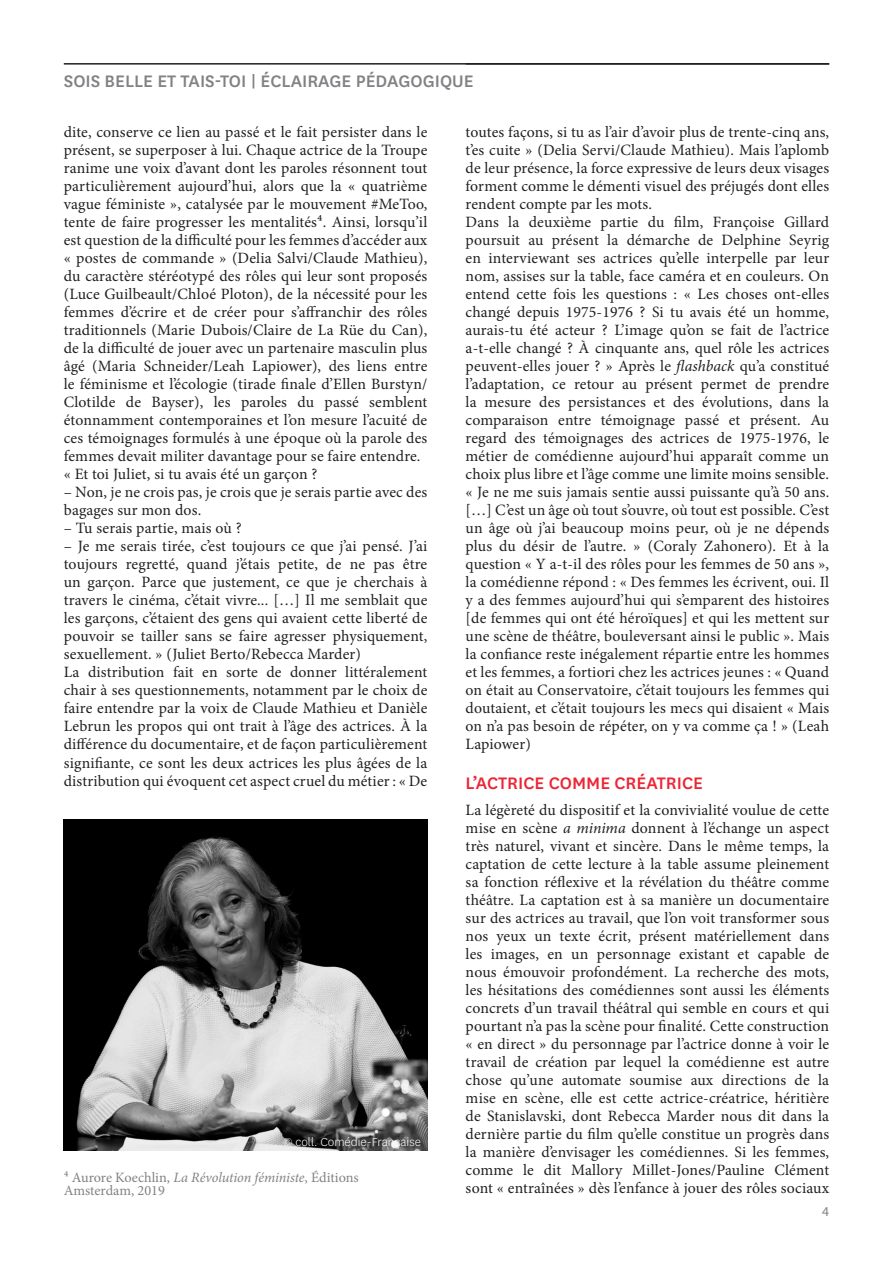
<style>
.page{position:relative;width:893px;height:1263px;background:#fff}
.page>*{position:absolute;margin:0;border:0;box-sizing:border-box;transform-origin:0 0}
.Inter{font:500 19.5px "National";color:#808285}
.Inter-2{font:500 19.5px "National";color:#ed2535}
.Texte_courant{font:15.75px/18px "Minion Pro";letter-spacing:.01em;color:#231f20;text-align:justify}
.Légende{font:14.25px/13.5px "Minion Pro";color:#808285}
.Légende-2{font:300 13.5px "National";color:#fff}
.t1{font:13.5px "Myriad Pro";color:#808285}
.s1{font-style:italic}
</style>
<div class="page">
<hr style="left:64px;top:63px;width:765px;height:2px;background:#231f20">
<img style="left:64px;top:819px;width:363px;height:331px">
<p class="Inter" style="left:64px;top:68px;width:411px">SOIS BELLE ET TAIS-TOI | ÉCLAIRAGE PÉDAGOGIQUE</p>
<p class="Texte_courant" style="left:64px;top:123px;width:365px">dite, conserve ce lien au passé et le fait persister dans le présent, se superposer à lui. Chaque actrice de la Troupe ranime une voix d’avant dont les paroles résonnent tout particulièrement aujourd’hui, alors que la « quatrième vague féministe », catalysée par le mouvement #MeToo, tente de faire progresser les mentalités⁴. Ainsi, lorsqu’il est question de la difficulté pour les femmes d’accéder aux « postes de commande » (Delia Salvi/Claude Mathieu), du caractère stéréotypé des rôles qui leur sont proposés (Luce Guilbeault/Chloé Ploton), de la nécessité pour les femmes d’écrire et de créer pour s’affranchir des rôles traditionnels (Marie Dubois/Claire de La Rüe du Can), de la difficulté de jouer avec un partenaire masculin plus âgé (Maria Schneider/Leah Lapiower), des liens entre le féminisme et l’écologie (tirade finale d’Ellen Burstyn/ Clotilde de Bayser), les paroles du passé semblent étonnamment contemporaines et l’on mesure l’acuité de ces témoignages formulés à une époque où la parole des femmes devait militer davantage pour se faire entendre.</p>
<p class="Texte_courant" style="left:64px;top:465px;width:255px">« Et toi Juliet, si tu avais été un garçon ?</p>
<p class="Texte_courant" style="left:64px;top:483px;width:365px">– Non, je ne crois pas, je crois que je serais partie avec des bagages sur mon dos.</p>
<p class="Texte_courant" style="left:64px;top:519px;width:179px">– Tu serais partie, mais où ?</p>
<p class="Texte_courant" style="left:64px;top:537px;width:365px">– Je me serais tirée, c’est toujours ce que j’ai pensé. J’ai toujours regretté, quand j’étais petite, de ne pas être un garçon. Parce que justement, ce que je cherchais à travers le cinéma, c’était vivre... […] Il me semblait que les garçons, c’étaient des gens qui avaient cette liberté de pouvoir se tailler sans se faire agresser physiquement, sexuellement. » (Juliet Berto/Rebecca Marder)</p>
<p class="Texte_courant" style="left:64px;top:663px;width:365px">La distribution fait en sorte de donner littéralement chair à ses questionnements, notamment par le choix de faire entendre par la voix de Claude Mathieu et Danièle Lebrun les propos qui ont trait à l’âge des actrices. À la différence du documentaire, et de façon particulièrement signifiante, ce sont les deux actrices les plus âgées de la distribution qui évoquent cet aspect cruel du métier : « De</p>
<p class="Texte_courant" style="left:466px;top:123px;width:365px">toutes façons, si tu as l’air d’avoir plus de trente-cinq ans, t’es cuite » (Delia Servi/Claude Mathieu). Mais l’aplomb de leur présence, la force expressive de leurs deux visages forment comme le démenti visuel des préjugés dont elles rendent compte par les mots.</p>
<p class="Texte_courant" style="left:466px;top:213px;width:365px">Dans la deuxième partie du film, Françoise Gillard poursuit au présent la démarche de Delphine Seyrig en interviewant ses actrices qu’elle interpelle par leur nom, assises sur la table, face caméra et en couleurs. On entend cette fois les questions : « Les choses ont-elles changé depuis 1975-1976 ? Si tu avais été un homme, aurais-tu été acteur ? L’image qu’on se fait de l’actrice a-t-elle changé ? À cinquante ans, quel rôle les actrices peuvent-elles jouer ? » Après le <span class="s1">flashback</span> qu’a constitué l’adaptation, ce retour au présent permet de prendre la mesure des persistances et des évolutions, dans la comparaison entre témoignage passé et présent. Au regard des témoignages des actrices de 1975-1976, le métier de comédienne aujourd’hui apparaît comme un choix plus libre et l’âge comme une limite moins sensible. « Je ne me suis jamais sentie aussi puissante qu’à 50 ans. […] C’est un âge où tout s’ouvre, où tout est possible. C’est un âge où j’ai beaucoup moins peur, où je ne dépends plus du désir de l’autre. » (Coraly Zahonero). Et à la question « Y a-t-il des rôles pour les femmes de 50 ans », la comédienne répond : « Des femmes les écrivent, oui. Il y a des femmes aujourd’hui qui s’emparent des histoires [de femmes qui ont été héroïques] et qui les mettent sur une scène de théâtre, bouleversant ainsi le public ». Mais la confiance reste inégalement répartie entre les hommes et les femmes, a fortiori chez les actrices jeunes : « Quand on était au Conservatoire, c’était toujours les femmes qui doutaient, et c’était toujours les mecs qui disaient « Mais on n’a pas besoin de répéter, on y va comme ça ! » (Leah Lapiower)</p>
<p class="Inter-2" style="left:466px;top:769px;width:239px">L’ACTRICE COMME CRÉATRICE</p>
<p class="Texte_courant" style="left:466px;top:801px;width:365px">La légèreté du dispositif et la convivialité voulue de cette mise en scène <span class="s1">a minima</span> donnent à l’échange un aspect très naturel, vivant et sincère. Dans le même temps, la captation de cette lecture à la table assume pleinement sa fonction réflexive et la révélation du théâtre comme théâtre. La captation est à sa manière un documentaire sur des actrices au travail, que l’on voit transformer sous nos yeux un texte écrit, présent matériellement dans les images, en un personnage existant et capable de nous émouvoir profondément. La recherche des mots, les hésitations des comédiennes sont aussi les éléments concrets d’un travail théâtral qui semble en cours et qui pourtant n’a pas la scène pour finalité. Cette construction « en direct » du personnage par l’actrice donne à voir le travail de création par lequel la comédienne est autre chose qu’une automate soumise aux directions de la mise en scène, elle est cette actrice-créatrice, héritière de Stanislavski, dont Rebecca Marder nous dit dans la dernière partie du film qu’elle constitue un progrès dans la manière d’envisager les comédiennes. Si les femmes, comme le dit Mallory Millet-Jones/Pauline Clément sont « entraînées » dès l’enfance à jouer des rôles sociaux</p>
<p class="Légende-2" style="left:283px;top:1133px;width:139px">© coll. Comédie-Française</p>
<p class="Légende" style="left:64px;top:1170px;width:296px">⁴ Aurore Koechlin, <span class="s1">La Révolution féministe</span>, Éditions<br>Amsterdam, 2019</p>
<p class="t1" style="left:822px;top:1203px;width:8px">4</p>
</div>
